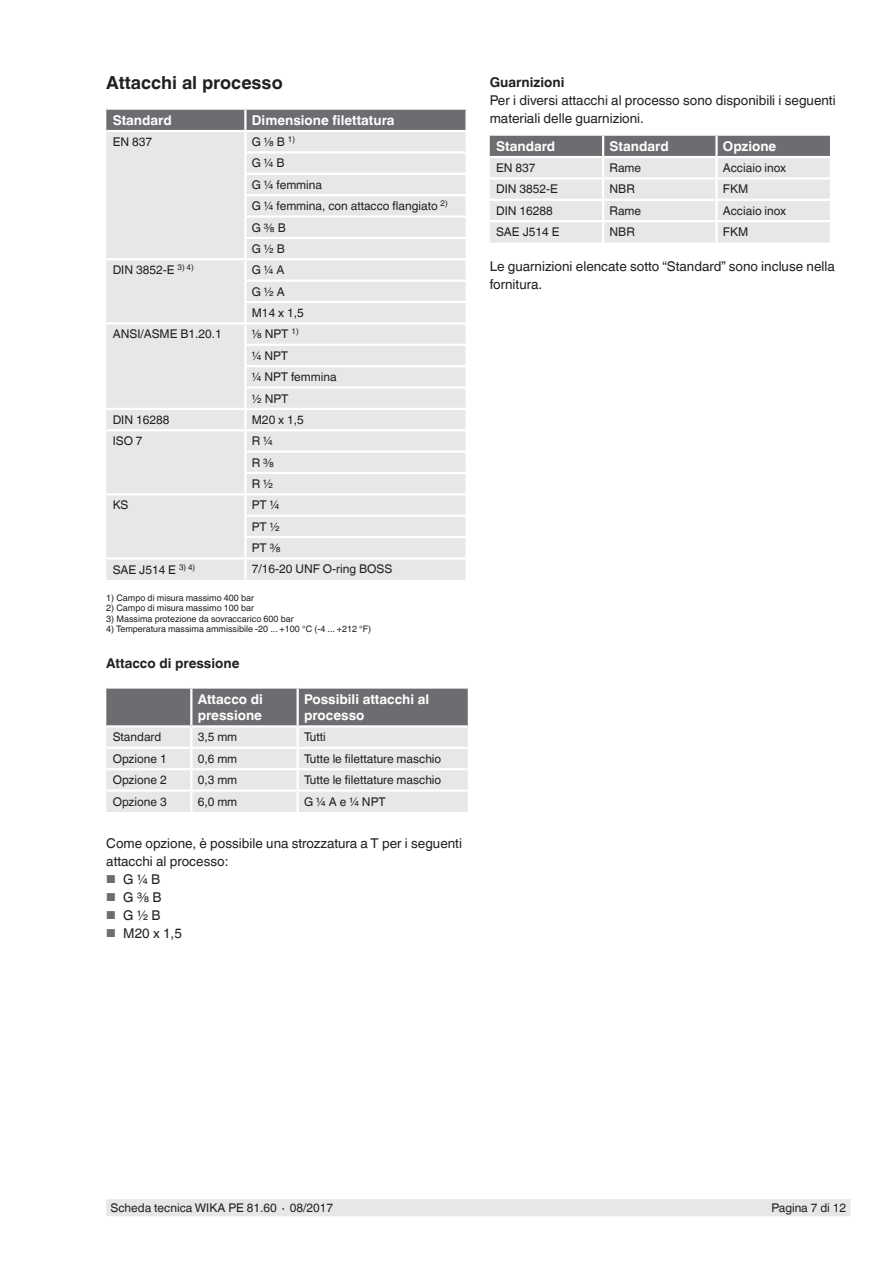
<style>
.page{position:relative;width:893px;height:1263px;background:#fff}
.page>*{position:absolute;margin:0;border:0;box-sizing:border-box;transform-origin:0 0}
.t1{font:700 18px "Helvetica World";color:#231f20}
.t2{font:13.5px/18px "Helvetica World";color:#231f20}
.t3{font:700 13.5px/16.5px "Helvetica World";color:#fff}
.t4{font:700 13.5px "Helvetica World";color:#231f20}
.t5{font:12px/21.3px "Helvetica World";color:#231f20}
.t6{font:9px "Helvetica World";color:#231f20}
.s1{font-size:11.55px;color:#6c6d70}
</style>
<div class="page">
<div style="left:106px;top:1199px;width:744px;height:17px;background:#e6e7e9"></div>
<div style="left:106px;top:110px;width:359px;height:20px;background:#6c6d70"></div>
<div style="left:106px;top:132px;width:359px;height:448px;background:#e6e7e9"></div>
<hr style="left:244px;top:110px;width:3px;height:20px;background:#fff">
<hr style="left:244px;top:132px;width:3px;height:19px;background:#fff">
<hr style="left:244px;top:151px;width:224px;height:3px;background:#fff">
<hr style="left:244px;top:154px;width:3px;height:19px;background:#fff">
<hr style="left:244px;top:173px;width:224px;height:2px;background:#fff">
<hr style="left:244px;top:175px;width:3px;height:19px;background:#fff">
<hr style="left:244px;top:194px;width:224px;height:2px;background:#fff">
<hr style="left:244px;top:196px;width:3px;height:19px;background:#fff">
<hr style="left:244px;top:215px;width:224px;height:3px;background:#fff">
<hr style="left:244px;top:218px;width:3px;height:19px;background:#fff">
<hr style="left:244px;top:237px;width:224px;height:2px;background:#fff">
<hr style="left:244px;top:239px;width:3px;height:19px;background:#fff">
<hr style="left:106px;top:258px;width:139px;height:2px;background:#fff">
<hr style="left:245px;top:258px;width:223px;height:2px;background:#fff">
<hr style="left:244px;top:260px;width:3px;height:19px;background:#fff">
<hr style="left:244px;top:279px;width:224px;height:3px;background:#fff">
<hr style="left:244px;top:282px;width:3px;height:19px;background:#fff">
<hr style="left:244px;top:301px;width:224px;height:2px;background:#fff">
<hr style="left:244px;top:303px;width:3px;height:19px;background:#fff">
<hr style="left:106px;top:322px;width:139px;height:2px;background:#fff">
<hr style="left:245px;top:322px;width:223px;height:2px;background:#fff">
<hr style="left:244px;top:324px;width:3px;height:20px;background:#fff">
<hr style="left:244px;top:344px;width:224px;height:2px;background:#fff">
<hr style="left:244px;top:346px;width:3px;height:19px;background:#fff">
<hr style="left:244px;top:365px;width:224px;height:2px;background:#fff">
<hr style="left:244px;top:367px;width:3px;height:19px;background:#fff">
<hr style="left:244px;top:386px;width:224px;height:3px;background:#fff">
<hr style="left:244px;top:389px;width:3px;height:19px;background:#fff">
<hr style="left:106px;top:408px;width:139px;height:2px;background:#fff">
<hr style="left:245px;top:408px;width:223px;height:2px;background:#fff">
<hr style="left:244px;top:410px;width:3px;height:19px;background:#fff">
<hr style="left:106px;top:429px;width:139px;height:2px;background:#fff">
<hr style="left:245px;top:429px;width:223px;height:2px;background:#fff">
<hr style="left:244px;top:431px;width:3px;height:19px;background:#fff">
<hr style="left:244px;top:450px;width:224px;height:3px;background:#fff">
<hr style="left:244px;top:453px;width:3px;height:19px;background:#fff">
<hr style="left:244px;top:472px;width:224px;height:2px;background:#fff">
<hr style="left:244px;top:474px;width:3px;height:19px;background:#fff">
<hr style="left:106px;top:493px;width:139px;height:2px;background:#fff">
<hr style="left:245px;top:493px;width:223px;height:2px;background:#fff">
<hr style="left:244px;top:495px;width:3px;height:20px;background:#fff">
<hr style="left:244px;top:515px;width:224px;height:2px;background:#fff">
<hr style="left:244px;top:517px;width:3px;height:19px;background:#fff">
<hr style="left:244px;top:536px;width:224px;height:2px;background:#fff">
<hr style="left:244px;top:538px;width:3px;height:19px;background:#fff">
<hr style="left:106px;top:557px;width:139px;height:3px;background:#fff">
<hr style="left:245px;top:557px;width:223px;height:3px;background:#fff">
<hr style="left:244px;top:560px;width:3px;height:20px;background:#fff">
<svg style="left:106px;top:687px;width:362px;height:125px;background:#c3c4c6"></svg>
<hr style="left:106px;top:789px;width:85px;height:3px;background:#fff">
<hr style="left:191px;top:789px;width:107px;height:3px;background:#fff">
<hr style="left:190px;top:792px;width:2px;height:20px;background:#fff">
<hr style="left:298px;top:789px;width:170px;height:3px;background:#fff">
<hr style="left:297px;top:792px;width:2px;height:20px;background:#fff">
<svg style="left:490px;top:135px;width:340px;height:108px;background:#d0d1d3"></svg>
<hr style="left:716px;top:199px;width:114px;height:2px;background:#fff">
<hr style="left:715px;top:201px;width:3px;height:19px;background:#fff">
<hr style="left:490px;top:220px;width:113px;height:2px;background:#fff">
<hr style="left:603px;top:220px;width:113px;height:2px;background:#fff">
<hr style="left:602px;top:222px;width:2px;height:21px;background:#fff">
<hr style="left:716px;top:220px;width:114px;height:2px;background:#fff">
<hr style="left:715px;top:222px;width:3px;height:21px;background:#fff">
<h1 class="t1" style="left:106px;top:73px;width:178px">Attacchi al processo</h1>
<p class="t3" style="left:113px;top:112px;width:61px">Standard</p>
<p class="t3" style="left:252px;top:112px;width:144px">Dimensione filettatura</p>
<p class="t5" style="left:113px;top:131px;width:41px">EN 837</p>
<p class="t5" style="left:252px;top:131px;width:197px">G ⅛ B <sup>1)<br></sup>G ¼ B<br>G ¼ femmina<br>G ¼ femmina, con attacco flangiato <sup>2)<br></sup>G ⅜ B<br>G ½ B</p>
<p class="t5" style="left:113px;top:259px;width:83px">DIN 3852-E <sup>3)</sup> <sup>4)</sup></p>
<p class="t5" style="left:252px;top:259px;width:54px">G ¼ A<br>G ½ A<br>M14 x 1,5</p>
<p class="t5" style="left:113px;top:324px;width:111px">ANSI/ASME B1.20.1</p>
<p class="t5" style="left:252px;top:324px;width:86px">⅛ NPT <sup>1)<br></sup>¼ NPT<br>¼ NPT femmina ½ NPT</p>
<p class="t5" style="left:113px;top:409px;width:58px">DIN 16288</p>
<p class="t5" style="left:252px;top:409px;width:54px">M20 x 1,5</p>
<p class="t5" style="left:113px;top:430px;width:31px">ISO 7</p>
<p class="t5" style="left:252px;top:430px;width:24px;text-align:justify">R ¼ R ⅜ R ½</p>
<p class="t5" style="left:113px;top:495px;width:17px">KS</p>
<p class="t5" style="left:252px;top:495px;width:30px;text-align:justify">PT ¼ PT ½ PT ⅜</p>
<p class="t5" style="left:113px;top:559px;width:84px">SAE J514 E <sup>3)</sup> <sup>4)</sup></p>
<p class="t5" style="left:252px;top:559px;width:142px">7/16-20 UNF O-ring BOSS</p>
<p class="t6" style="left:106px;top:592px;width:149px">1) Campo di misura massimo 400 bar</p>
<p class="t6" style="left:106px;top:603px;width:149px">2) Campo di misura massimo 100 bar</p>
<p class="t6" style="left:106px;top:613px;width:189px">3) Massima protezione da sovraccarico 600 bar</p>
<p class="t6" style="left:106px;top:624px;width:266px">4) Temperatura massima ammissibile -20 ... +100 °C (-4 ... +212 °F)</p>
<p class="t4" style="left:106px;top:656px;width:135px">Attacco di pressione</p>
<p class="t3" style="left:198px;top:691px;width:67px">Attacco di pressione</p>
<p class="t3" style="left:304px;top:691px;width:127px">Possibili attacchi al processo</p>
<p class="t5" style="left:113px;top:727px;width:50px">Standard</p>
<p class="t5" style="left:198px;top:727px;width:41px">3,5 mm</p>
<p class="t5" style="left:304px;top:727px;width:23px">Tutti</p>
<p class="t5" style="left:113px;top:748px;width:56px">Opzione 1</p>
<p class="t5" style="left:198px;top:748px;width:41px">0,6 mm</p>
<p class="t5" style="left:304px;top:748px;width:139px">Tutte le filettature maschio</p>
<p class="t5" style="left:113px;top:769px;width:56px">Opzione 2</p>
<p class="t5" style="left:198px;top:769px;width:41px">0,3 mm</p>
<p class="t5" style="left:304px;top:769px;width:139px">Tutte le filettature maschio</p>
<p class="t5" style="left:113px;top:791px;width:56px">Opzione 3</p>
<p class="t5" style="left:198px;top:791px;width:41px">6,0 mm</p>
<p class="t5" style="left:304px;top:791px;width:83px">G ¼ A e ¼ NPT</p>
<p class="t2" style="left:106px;top:834px;width:357px">Come opzione, è possibile una strozzatura a T per i seguenti attacchi al processo:</p>
<p class="t2" style="left:106px;top:870px;width:55px"><span class="s1">■</span> G ¼ B</p>
<p class="t2" style="left:106px;top:888px;width:57px"><span class="s1">■</span> G ⅜ B</p>
<p class="t2" style="left:106px;top:906px;width:56px"><span class="s1">■</span> G ½ B</p>
<p class="t2" style="left:106px;top:924px;width:77px"><span class="s1">■</span> M20 x 1,5</p>
<p class="t4" style="left:490px;top:74px;width:76px">Guarnizioni</p>
<p class="t2" style="left:490px;top:91px;width:347px">Per i diversi attacchi al processo sono disponibili i seguenti materiali delle guarnizioni.</p>
<p class="t3" style="left:496px;top:138px;width:61px">Standard</p>
<p class="t3" style="left:609px;top:138px;width:61px">Standard</p>
<p class="t3" style="left:723px;top:138px;width:55px">Opzione</p>
<p class="t5" style="left:496px;top:157px;width:41px">EN 837</p>
<p class="t5" style="left:609px;top:157px;width:33px">Rame</p>
<p class="t5" style="left:723px;top:157px;width:65px">Acciaio inox</p>
<p class="t5" style="left:496px;top:179px;width:63px">DIN 3852-E</p>
<p class="t5" style="left:609px;top:179px;width:27px">NBR</p>
<p class="t5" style="left:723px;top:179px;width:27px">FKM</p>
<p class="t5" style="left:496px;top:200px;width:58px">DIN 16288</p>
<p class="t5" style="left:609px;top:200px;width:33px">Rame</p>
<p class="t5" style="left:723px;top:200px;width:65px">Acciaio inox</p>
<p class="t5" style="left:496px;top:221px;width:65px">SAE J514 E</p>
<p class="t5" style="left:609px;top:221px;width:27px">NBR</p>
<p class="t5" style="left:723px;top:221px;width:27px">FKM</p>
<p class="t2" style="left:490px;top:257px;width:347px">Le guarnizioni elencate sotto “Standard” sono incluse nella fornitura.</p>
<p class="t5" style="left:111px;top:1197px;width:224px">Scheda tecnica WIKA PE 81.60 ∙ 08/2017</p>
<p class="t5" style="left:771px;top:1197px;width:76px">Pagina 7 di 12</p>
</div>
